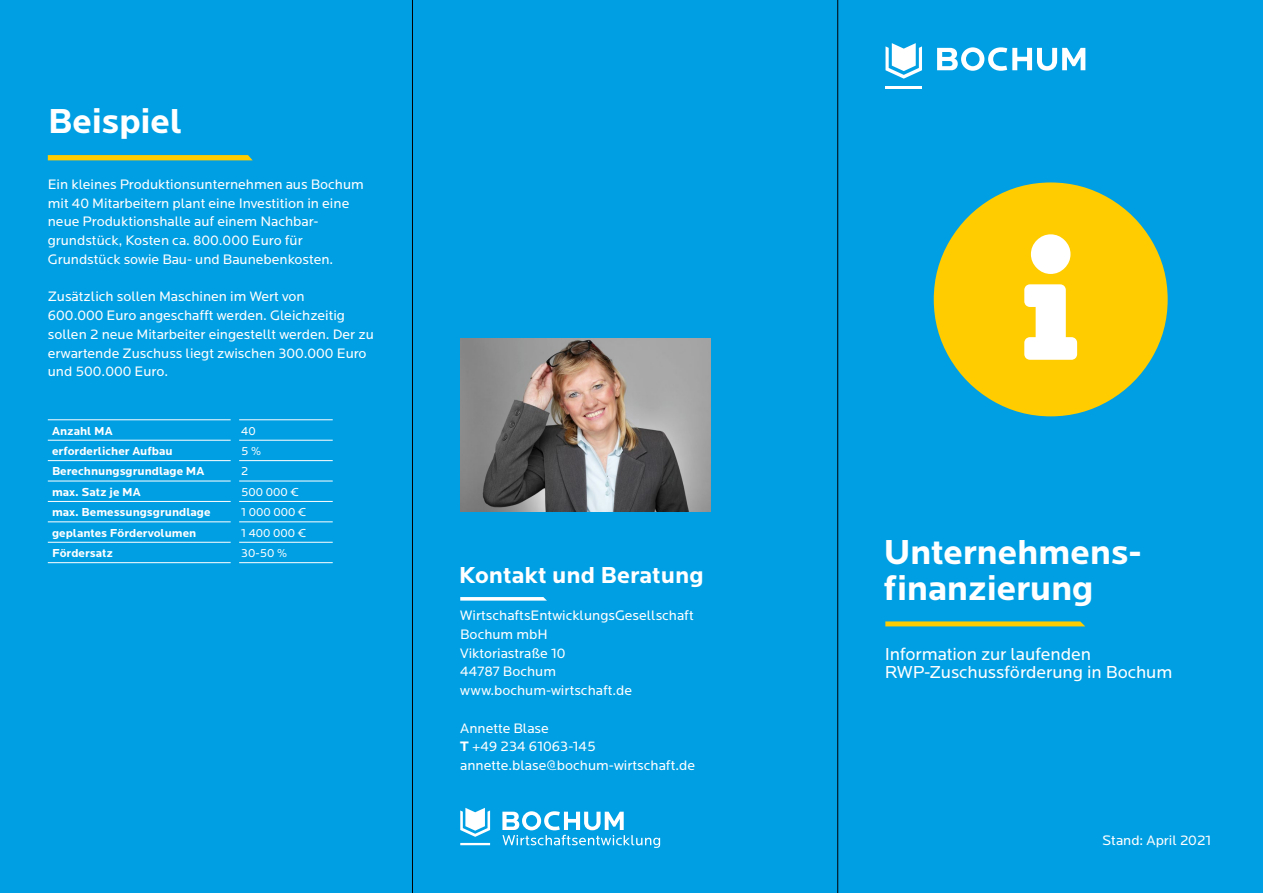
<style>
.page{position:relative;width:1263px;height:893px;background:#009fe3}
.page>*{position:absolute;margin:0;border:0;box-sizing:border-box;transform-origin:0 0}
.t1{font:700 36px/36px "Locator";letter-spacing:-.01em;color:#fff}
.t2{font:700 24px "Locator";color:#fff}
.t3{font:18px/18px "Locator";letter-spacing:-.005em;color:#fff}
.t4{font:14.25px/18.8px "Locator";color:#fff}
.t5{font:700 12px "Locator";color:#fff}
.t6{font:12px "Locator";color:#fff}
.s1{font-weight:700}
</style>
<div class="page">
<svg style="left:934px;top:182px;width:234px;height:234px;fill:#fc0"></svg>
<svg style="left:48px;top:420px;width:183px;height:122px"></svg>
<hr style="left:48px;top:419px;width:183px;height:1px;background:#fff">
<hr style="left:48px;top:440px;width:183px;height:1px;background:#fff">
<hr style="left:48px;top:460px;width:183px;height:1px;background:#fff">
<hr style="left:48px;top:481px;width:183px;height:1px;background:#fff">
<hr style="left:48px;top:501px;width:183px;height:1px;background:#fff">
<hr style="left:48px;top:521px;width:183px;height:1px;background:#fff">
<hr style="left:48px;top:542px;width:183px;height:1px;background:#fff">
<hr style="left:48px;top:562px;width:183px;height:1px;background:#fff">
<hr style="left:239px;top:562px;width:94px;height:1px;background:#fff">
<hr style="left:239px;top:440px;width:94px;height:1px;background:#fff">
<hr style="left:239px;top:481px;width:94px;height:1px;background:#fff">
<hr style="left:239px;top:460px;width:94px;height:1px;background:#fff">
<hr style="left:239px;top:501px;width:94px;height:1px;background:#fff">
<hr style="left:239px;top:522px;width:94px;height:1px;background:#fff">
<hr style="left:239px;top:542px;width:94px;height:1px;background:#fff">
<hr style="left:239px;top:419px;width:94px;height:1px;background:#fff">
<img style="left:460px;top:339px;width:251px;height:172px">
<svg style="left:937px;top:47px;width:148px;height:24px"></svg>
<hr style="left:885px;top:86px;width:37px;height:3px;background:#fff">
<svg style="left:885px;top:43px;width:37px;height:36px"></svg>
<svg style="left:460px;top:808px;width:200px;height:40px"></svg>
<svg style="left:460px;top:597px;width:87px;height:4px"></svg>
<svg style="left:885px;top:621px;width:200px;height:5px"></svg>
<svg style="left:48px;top:155px;width:205px;height:5px"></svg>
<hr style="left:837px;top:0;width:1px;height:893px;background:#000">
<hr style="left:412px;top:0;width:1px;height:893px;background:#000">
<h1 class="t1" style="left:48px;top:103px;width:136px">Beispiel</h1>
<p class="t4" style="left:48px;top:175px;width:318px">Ein kleines Produktionsunternehmen aus Bochum mit 40 Mitarbeitern plant eine Investition in eine neue Produktionshalle auf einem Nachbar&shy;grundstück, Kosten ca. 800.000 Euro für Grundstück sowie Bau- und Baunebenkosten.</p>
<p class="t4" style="left:48px;top:288px;width:328px">Zusätzlich sollen Maschinen im Wert von<br>600.000 Euro angeschafft werden. Gleichzeitig sollen 2 neue Mitarbeiter eingestellt werden. Der zu erwartende Zuschuss liegt zwischen 300.000 Euro und 500.000 Euro.</p>
<p class="t5" style="left:52px;top:424px;width:62px">Anzahl MA</p>
<p class="t6" style="left:241px;top:424px;width:16px">40</p>
<p class="t5" style="left:52px;top:444px;width:122px">erforderlicher Aufbau</p>
<p class="t6" style="left:241px;top:444px;width:22px">5 %</p>
<p class="t5" style="left:52px;top:464px;width:154px">Berechnungsgrundlage MA</p>
<p class="t6" style="left:241px;top:465px;width:9px">2</p>
<p class="t5" style="left:52px;top:485px;width:90px">max. Satz je MA</p>
<p class="t6" style="left:241px;top:485px;width:59px">500 000 €</p>
<p class="t5" style="left:52px;top:505px;width:160px">max. Bemessungsgrundlage</p>
<p class="t6" style="left:241px;top:506px;width:67px">1 000 000 €</p>
<p class="t5" style="left:52px;top:526px;width:146px">geplantes Fördervolumen</p>
<p class="t6" style="left:241px;top:526px;width:67px">1 400 000 €</p>
<p class="t5" style="left:52px;top:546px;width:63px">Fördersatz</p>
<p class="t6" style="left:241px;top:546px;width:48px">30-50 %</p>
<h2 class="t2" style="left:459px;top:561px;width:246px">Kontakt und Beratung</h2>
<p class="t4" style="left:460px;top:606px;width:235px">WirtschaftsEntwicklungsGesellschaft<br>Bochum mbH<br>Viktoriastraße 10<br>44787 Bochum www.bochum-wirtschaft.de</p>
<p class="t4" style="left:460px;top:719px;width:236px">Annette Blase<br><span class="s1">T</span> +49 234 61063-145 annette.blase@bochum-wirtschaft.de</p>
<h1 class="t1" style="left:883px;top:535px;width:260px">Unternehmens&shy;finanzierung</h1>
<p class="t3" style="left:885px;top:646px;width:289px">Information zur laufenden<br>RWP-Zuschussförderung in Bochum</p>
<p class="t4" style="left:1102px;top:831px;width:111px">Stand: April 2021</p>
</div>
